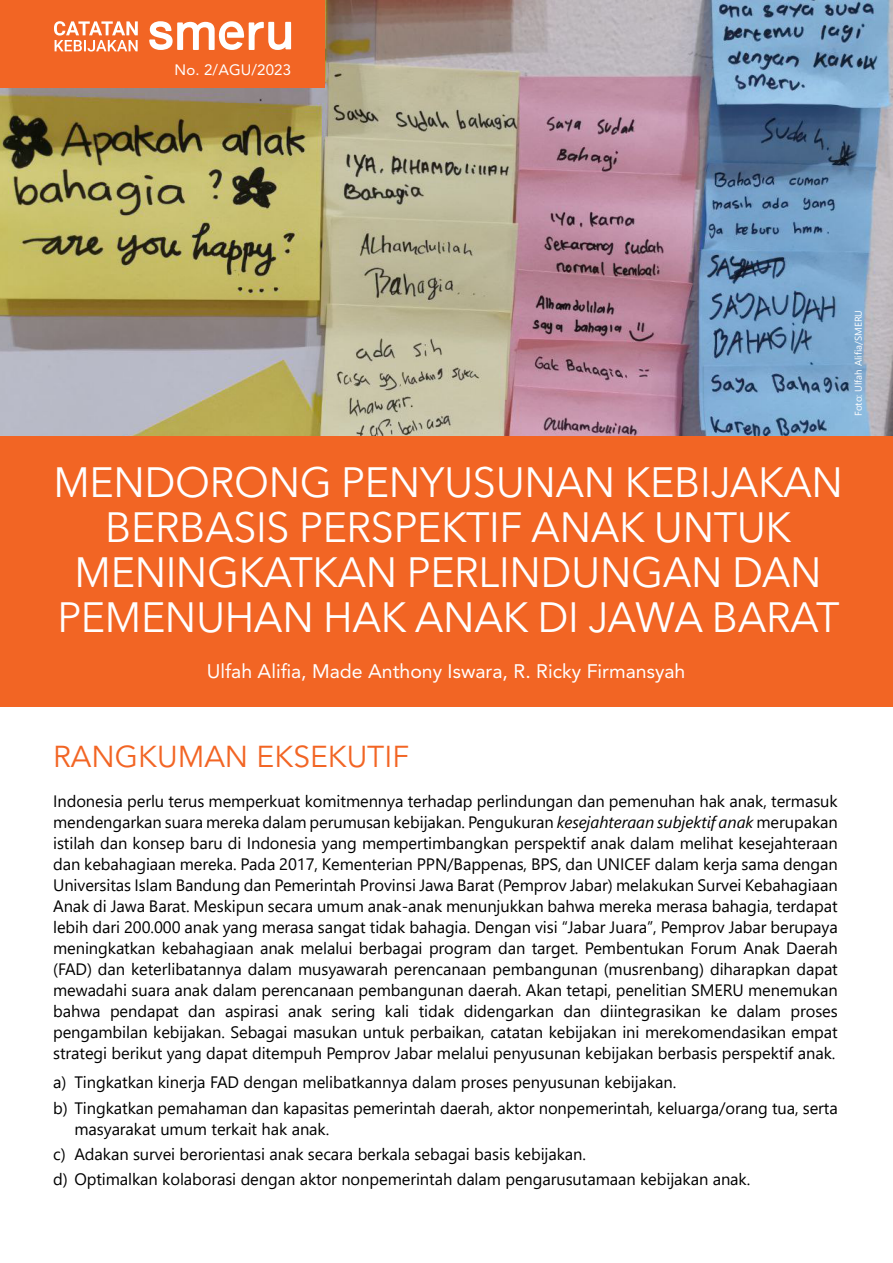
<style>
.page{position:relative;width:893px;height:1263px;background:#fff}
.page>*{position:absolute;margin:0;border:0;box-sizing:border-box;transform-origin:0 0}
.t1{font:42px/45px "Avenir Next LT Pro";letter-spacing:-.01em;color:#fff;text-align:center}
.t2{font:30px "Avenir LT Std";color:#f26524}
.t3{font:19.5px "Avenir LT Std";color:#fff}
.t4{font:16.5px/21px "Segoe UI";letter-spacing:-.005em;color:#000}
.t5{font:15px "Avenir LT Std";letter-spacing:.01em;color:#fff}
.t6{font:9.75px "Segoe UI";color:#fff}
.s1{font-style:italic}
</style>
<div class="page">
<img style="left:0;top:0;width:893px;height:437px">
<div style="left:0;top:437px;width:893px;height:270px;background:#f26524"></div>
<div style="left:0;top:0;width:324px;height:87px;background:#f26524"></div>
<svg style="left:149px;top:21px;width:142px;height:29px"></svg>
<svg style="left:54px;top:21px;width:84px;height:31px"></svg>
<p class="t5" style="left:175px;top:61px;width:118px">No. 2/AGU/2023</p>
<p class="t6" style="left:849px;top:416px;width:108px;rotate:-90deg">Foto: Ulfah Alifia/SMERU</p>
<h1 class="t1" style="left:53px;top:459px;width:791px">MENDORONG PENYUSUNAN KEBIJAKAN<br>BERBASIS PERSPEKTIF ANAK UNTUK<br>MENINGKATKAN PERLINDUNGAN DAN<br>PEMENUHAN HAK ANAK DI JAWA BARAT</h1>
<p class="t3" style="left:207px;top:660px;width:480px">Ulfah Alifia, Made Anthony Iswara, R. Ricky Firmansyah</p>
<h2 class="t2" style="left:53px;top:739px;width:357px">RANGKUMAN EKSEKUTIF</h2>
<p class="t4" style="left:53px;top:789px;width:786px;text-align:justify">Indonesia perlu terus memperkuat komitmennya terhadap perlindungan dan pemenuhan hak anak, termasuk mendengarkan suara mereka dalam perumusan kebijakan. Pengukuran <span class="s1">kesejahteraan subjektif anak</span> merupakan istilah dan konsep baru di Indonesia yang mempertimbangkan perspektif anak dalam melihat kesejahteraan dan kebahagiaan mereka. Pada 2017, Kementerian PPN/Bappenas, BPS, dan UNICEF dalam kerja sama dengan Universitas Islam Bandung dan Pemerintah Provinsi Jawa Barat (Pemprov Jabar) melakukan Survei Kebahagiaan Anak di Jawa Barat. Meskipun secara umum anak-anak menunjukkan bahwa mereka merasa bahagia, terdapat lebih dari 200.000 anak yang merasa sangat tidak bahagia. Dengan visi “Jabar Juara”, Pemprov Jabar berupaya meningkatkan kebahagiaan anak melalui berbagai program dan target. Pembentukan Forum Anak Daerah (FAD) dan keterlibatannya dalam musyawarah perencanaan pembangunan (musrenbang) diharapkan dapat mewadahi suara anak dalam perencanaan pembangunan daerah. Akan tetapi, penelitian SMERU menemukan bahwa pendapat dan aspirasi anak sering kali tidak didengarkan dan diintegrasikan ke dalam proses pengambilan kebijakan. Sebagai masukan untuk perbaikan, catatan kebijakan ini merekomendasikan empat strategi berikut yang dapat ditempuh Pemprov Jabar melalui penyusunan kebijakan berbasis perspektif anak.</p>
<p class="t4" style="left:53px;top:1068px;width:786px;line-height:25.2px">a) Tingkatkan kinerja FAD dengan melibatkannya dalam proses penyusunan kebijakan.<br>b) Tingkatkan pemahaman dan kapasitas pemerintah daerah, aktor nonpemerintah, keluarga/orang tua, serta</p>
<p class="t4" style="left:53px;top:1115px;width:699px;line-height:25.2px;text-indent:21px">masyarakat umum terkait hak anak.<br>c) Adakan survei berorientasi anak secara berkala sebagai basis kebijakan.<br>d) Optimalkan kolaborasi dengan aktor nonpemerintah dalam pengarusutamaan kebijakan anak.</p>
</div>
